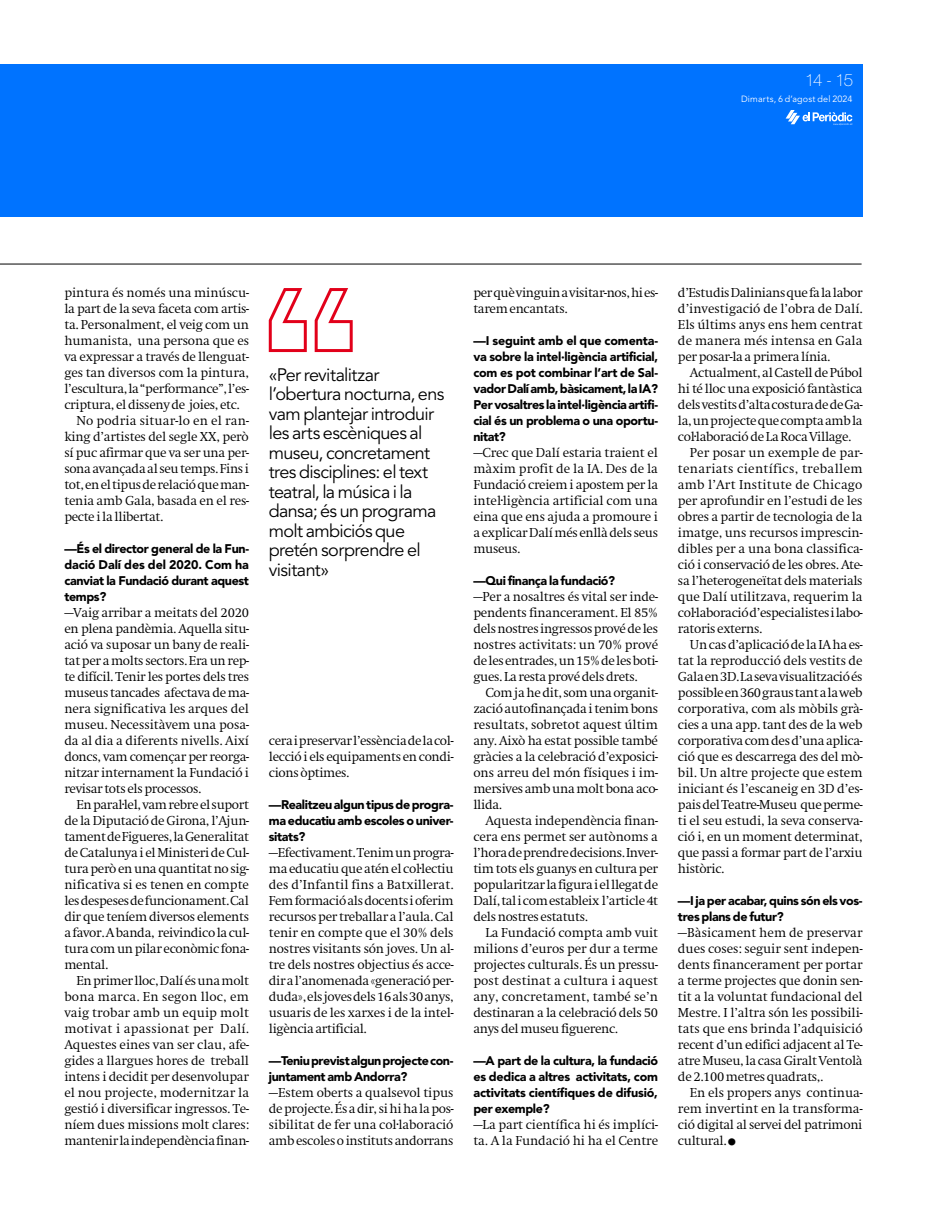
<style>
.page{position:relative;width:927px;height:1220px;background:#fff}
.page>*{position:absolute;margin:0;border:0;box-sizing:border-box;transform-origin:0 0}
.t1{font:18px/19.5px "Avenir LT Std";letter-spacing:-.03em;color:#000}
.t2{font:100 17px "Helvetica Neue LT Std";color:#fff}
.t3{font:300 12.5px/16px "Swift ND Std";letter-spacing:-.03em;color:#000;text-align:justify}
.t4{font:900 12.5px/16px "Avenir LT Std";letter-spacing:-.03em;color:#000;text-align:justify}
.t5{font:300 12.5px/16px "Swift ND Std";letter-spacing:-.01em;color:#000}
.t6{font:300 12.5px "Swift ND Std";letter-spacing:-.005em;color:#000}
.t7{font:300 12.5px "Swift ND Std";letter-spacing:.025em;color:#000}
.t8{font:300 12.5px "Swift ND Std";color:#000}
.t9{font:300 12.5px "Swift ND Std";letter-spacing:.015em;color:#000}
.t10{font:300 12.5px "Swift ND Std";letter-spacing:.01em;color:#000}
.t11{font:300 12.5px "Swift ND Std";letter-spacing:.005em;color:#000}
.t12{font:9px "Avenir LT Std";letter-spacing:.01em;color:#fff}
</style>
<div class="page">
<div style="left:0;top:64px;width:862px;height:153px;background:#0073ff"></div>
<svg style="left:785px;top:110px;width:67px;height:15px"></svg>
<hr style="left:0;top:264px;width:861px;height:1px;background:#000">
<svg style="left:268px;top:288px;width:85px;height:65px"></svg>
<h2 class="t2" style="left:805px;top:70px;width:49px">14 - 15</h2>
<p class="t12" style="left:741px;top:94px;width:113px">Dimarts, 6 d’agost del 2024</p>
<p class="t5" style="left:64px;top:285px;width:186px">pintura és només una minúscu-</p>
<p class="t3" style="left:64px;top:301px;width:186px">la part de la seva faceta com artis-</p>
<p class="t3" style="left:64px;top:317px;width:186px">ta. Personalment, el veig com un</p>
<p class="t5" style="left:64px;top:333px;width:186px">humanista, una persona que es</p>
<p class="t3" style="left:64px;top:349px;width:186px">va expressar a través de llenguat-</p>
<p class="t5" style="left:64px;top:365px;width:186px">ges tan diversos com la pintura,</p>
<p class="t3" style="left:64px;top:381px;width:186px">l’escultura, la “performance”, l’es-</p>
<p class="t3" style="left:64px;top:397px;width:177px">criptura, el disseny de joies, etc.</p>
<p class="t10" style="left:76px;top:413px;width:174px">No podria situar-lo en el ran-</p>
<p class="t3" style="left:64px;top:429px;width:186px">king d’artistes del segle XX, però</p>
<p class="t3" style="left:64px;top:445px;width:186px">sí puc afirmar que va ser una per-</p>
<p class="t3" style="left:64px;top:461px;width:186px">sona avançada al seu temps. Fins i</p>
<p class="t3" style="left:64px;top:477px;width:186px">tot, en el tipus de relació que man-</p>
<p class="t3" style="left:64px;top:493px;width:186px">tenia amb Gala, basada en el res-</p>
<p class="t3" style="left:64px;top:509px;width:100px">pecte i la llibertat.</p>
<p class="t4" style="left:64px;top:541px;width:186px">—És el director general de la Fun&shy;dació Dalí des del 2020. Com ha canviat la Fundació durant aquest temps?</p>
<p class="t3" style="left:64px;top:605px;width:186px">—Vaig arribar a meitats del 2020 en plena pandèmia. Aquella situ&shy;ació va suposar un bany de reali&shy;tat per a molts sectors. Era un rep&shy;te difícil. Tenir les portes dels tres museus tancades afectava de ma&shy;nera significativa les arques del museu. Necessitàvem una posa&shy;da al dia a diferents nivells. Així doncs, vam començar per reorga&shy;nitzar internament la Fundació i revisar tots els processos.</p>
<p class="t3" style="left:64px;top:797px;width:186px;text-indent:12px">En paral·lel, vam rebre el suport de la Diputació de Girona, l’Ajun&shy;tament de Figueres, la Generalitat de Catalunya i el Ministeri de Cul&shy;tura però en una quantitat no sig&shy;nificativa si es tenen en compte les despeses de funcionament. Cal dir que teníem diversos elements a favor. A banda, reivindico la cul&shy;tura com un pilar econòmic fona&shy;mental.</p>
<p class="t3" style="left:64px;top:973px;width:186px;text-indent:12px">En primer lloc, Dalí és una molt bona marca. En segon lloc, em vaig trobar amb un equip molt motivat i apassionat per Dalí.<br>Aquestes eines van ser clau, afe&shy;gides a llargues hores de treball intens i decidit per desenvolupar el nou projecte, modernitzar la gestió i diversificar ingressos. Te&shy;níem dues missions molt clares: mantenir la independència finan-</p>
<h1 class="t1" style="left:269px;top:365px;width:177px">«Per revitalitzar l’obertura nocturna, ens vam plantejar introduir les arts escèniques al museu, concretament tres disciplines: el text teatral, la música i la dansa; és un programa molt ambiciós que pretén sorprendre el visitant»</h1>
<p class="t3" style="left:269px;top:733px;width:186px">cera i preservar l’essència de la col· lecció i els equipaments en condi&shy;cions òptimes.</p>
<p class="t4" style="left:269px;top:797px;width:186px">—Realitzeu algun tipus de progra&shy;ma educatiu amb escoles o univer&shy;sitats?</p>
<p class="t3" style="left:269px;top:845px;width:186px">—Efectivament. Tenim un progra&shy;ma educatiu que atén el col·lectiu des d’Infantil fins a Batxillerat.<br>Fem formació als docents i oferim recursos per treballar a l’aula. Cal tenir en compte que el 30% dels nostres visitants són joves. Un al&shy;tre dels nostres objectius és acce&shy;dir a l’anomenada «generació per&shy;duda», els joves dels 16 als 30 anys, usuaris de les xarxes i de la intel· ligència artificial.</p>
<p class="t4" style="left:269px;top:1053px;width:186px">—Teniu previst algun projecte con&shy;juntament amb Andorra?</p>
<p class="t3" style="left:269px;top:1085px;width:186px">—Estem oberts a qualsevol tipus de projecte. És a dir, si hi ha la pos&shy;sibilitat de fer una col·laboració amb escoles o instituts andorrans</p>
<p class="t3" style="left:473px;top:285px;width:186px">per què vinguin a visitar-nos, hi es&shy;tarem encantats.</p>
<p class="t4" style="left:473px;top:333px;width:186px">—I seguint amb el que comenta&shy;va sobre la intel·ligència artificial, com es pot combinar l’art de Sal&shy;vador Dalí amb, bàsicament, la IA?<br>Per vosaltres la intel·ligència artifi&shy;cial és un problema o una oportu&shy;nitat?</p>
<p class="t3" style="left:473px;top:445px;width:186px">—Crec que Dalí estaria traient el màxim profit de la IA. Des de la Fundació creiem i apostem per la intel·ligència artificial com una eina que ens ajuda a promoure i a explicar Dalí més enllà dels seus museus.</p>
<p class="t4" style="left:473px;top:573px;width:143px">—Qui finança la fundació?</p>
<p class="t3" style="left:473px;top:589px;width:186px">—Per a nosaltres és vital ser inde&shy;pendents financerament. El 85% dels nostres ingressos prové de les nostres activitats: un 70% prové de les entrades, un 15% de les boti&shy;gues. La resta prové dels drets.</p>
<p class="t3" style="left:473px;top:685px;width:186px;text-indent:12px">Com ja he dit, som una organit&shy;zació autofinançada i tenim bons resultats, sobretot aquest últim any. Això ha estat possible també gràcies a la celebració d’exposici&shy;ons arreu del món físiques i im&shy;mersives amb una molt bona aco&shy;llida.</p>
<p class="t3" style="left:473px;top:813px;width:186px;text-indent:12px">Aquesta independència finan&shy;cera ens permet ser autònoms a l’hora de prendre decisions. Inver&shy;tim tots els guanys en cultura per popularitzar la figura i el llegat de Dalí, tal i com estableix l’article 4t dels nostres estatuts.</p>
<p class="t3" style="left:473px;top:925px;width:186px;text-indent:12px">La Fundació compta amb vuit milions d’euros per dur a terme projectes culturals. És un pressu&shy;post destinat a cultura i aquest any, concretament, també se’n destinaran a la celebració dels 50 anys del museu figuerenc.</p>
<p class="t4" style="left:473px;top:1053px;width:186px">—A part de la cultura, la fundació es dedica a altres activitats, com activitats científiques de difusió, per exemple?</p>
<p class="t5" style="left:473px;top:1117px;width:186px">—La part científica hi és implíci&shy;ta. A la Fundació hi ha el Centre</p>
<p class="t3" style="left:678px;top:285px;width:186px">d’Estudis Dalinians que fa la labor d’investigació de l’obra de Dalí.<br>Els últims anys ens hem centrat de manera més intensa en Gala per posar-la a primera línia.</p>
<p class="t3" style="left:690px;top:365px;width:174px">Actualment, al Castell de Púbol</p>
<p class="t3" style="left:678px;top:381px;width:186px">hi té lloc una exposició fantàstica</p>
<p class="t3" style="left:678px;top:397px;width:186px">dels vestits d’alta costura de de Ga-</p>
<p class="t3" style="left:678px;top:413px;width:186px">la, un projecte que compta amb la</p>
<p class="t3" style="left:678px;top:429px;width:175px">col·laboració de La Roca Village.</p>
<p class="t11" style="left:690px;top:445px;width:174px">Per posar un exemple de par-</p>
<p class="t7" style="left:678px;top:461px;width:186px">tenariats científics, treballem</p>
<p class="t9" style="left:678px;top:477px;width:186px">amb l’Art Institute de Chicago</p>
<p class="t3" style="left:678px;top:493px;width:186px">per aprofundir en l’estudi de les</p>
<p class="t3" style="left:678px;top:509px;width:186px">obres a partir de tecnologia de la</p>
<p class="t5" style="left:678px;top:525px;width:186px">imatge, uns recursos imprescin-</p>
<p class="t6" style="left:678px;top:541px;width:186px">dibles per a una bona classifica-</p>
<p class="t3" style="left:678px;top:557px;width:186px">ció i conservació de les obres. Ate-</p>
<p class="t3" style="left:678px;top:573px;width:186px">sa l’heterogeneïtat dels materials</p>
<p class="t6" style="left:678px;top:589px;width:186px">que Dalí utilitzava, requerim la</p>
<p class="t3" style="left:678px;top:605px;width:186px">col·laboració d’especialistes i labo-</p>
<p class="t3" style="left:678px;top:621px;width:86px">ratoris externs.</p>
<p class="t3" style="left:690px;top:637px;width:174px">Un cas d’aplicació de la IA ha es-</p>
<p class="t3" style="left:678px;top:653px;width:186px">tat la reproducció dels vestits de</p>
<p class="t3" style="left:678px;top:669px;width:186px">Gala en 3D. La seva visualització és</p>
<p class="t3" style="left:678px;top:685px;width:186px">possible en 360 graus tant a la web</p>
<p class="t5" style="left:678px;top:701px;width:186px">corporativa, com als mòbils grà-</p>
<p class="t3" style="left:678px;top:717px;width:186px">cies a una app. tant des de la web</p>
<p class="t3" style="left:678px;top:733px;width:186px">corporativa com des d’una aplica-</p>
<p class="t3" style="left:678px;top:749px;width:186px">ció que es descarrega des del mò-</p>
<p class="t8" style="left:678px;top:765px;width:186px">bil. Un altre projecte que estem</p>
<p class="t5" style="left:678px;top:781px;width:186px">iniciant és l’escaneig en 3D d’es-</p>
<p class="t3" style="left:678px;top:797px;width:186px">pais del Teatre-Museu que perme-</p>
<p class="t5" style="left:678px;top:813px;width:186px">ti el seu estudi, la seva conserva-</p>
<p class="t3" style="left:678px;top:829px;width:186px">ció i, en un moment determinat,</p>
<p class="t3" style="left:678px;top:845px;width:186px">que passi a formar part de l’arxiu</p>
<p class="t3" style="left:678px;top:861px;width:48px">històric.</p>
<p class="t4" style="left:678px;top:893px;width:186px">—I ja per acabar, quins són els vos&shy;tres plans de futur?</p>
<p class="t3" style="left:678px;top:925px;width:186px">—Bàsicament hem de preservar dues coses: seguir sent indepen&shy;dents financerament per portar a terme projectes que donin sen&shy;tit a la voluntat fundacional del Mestre. I l’altra són les possibili&shy;tats que ens brinda l’adquisició recent d’un edifici adjacent al Te&shy;atre Museu, la casa Giralt Ventolà de 2.100 metres quadrats,.</p>
<p class="t3" style="left:678px;top:1085px;width:186px;text-indent:12px">En els propers anys continua&shy;rem invertint en la transforma&shy;ció digital al servei del patrimoni cultural.</p>
</div>
